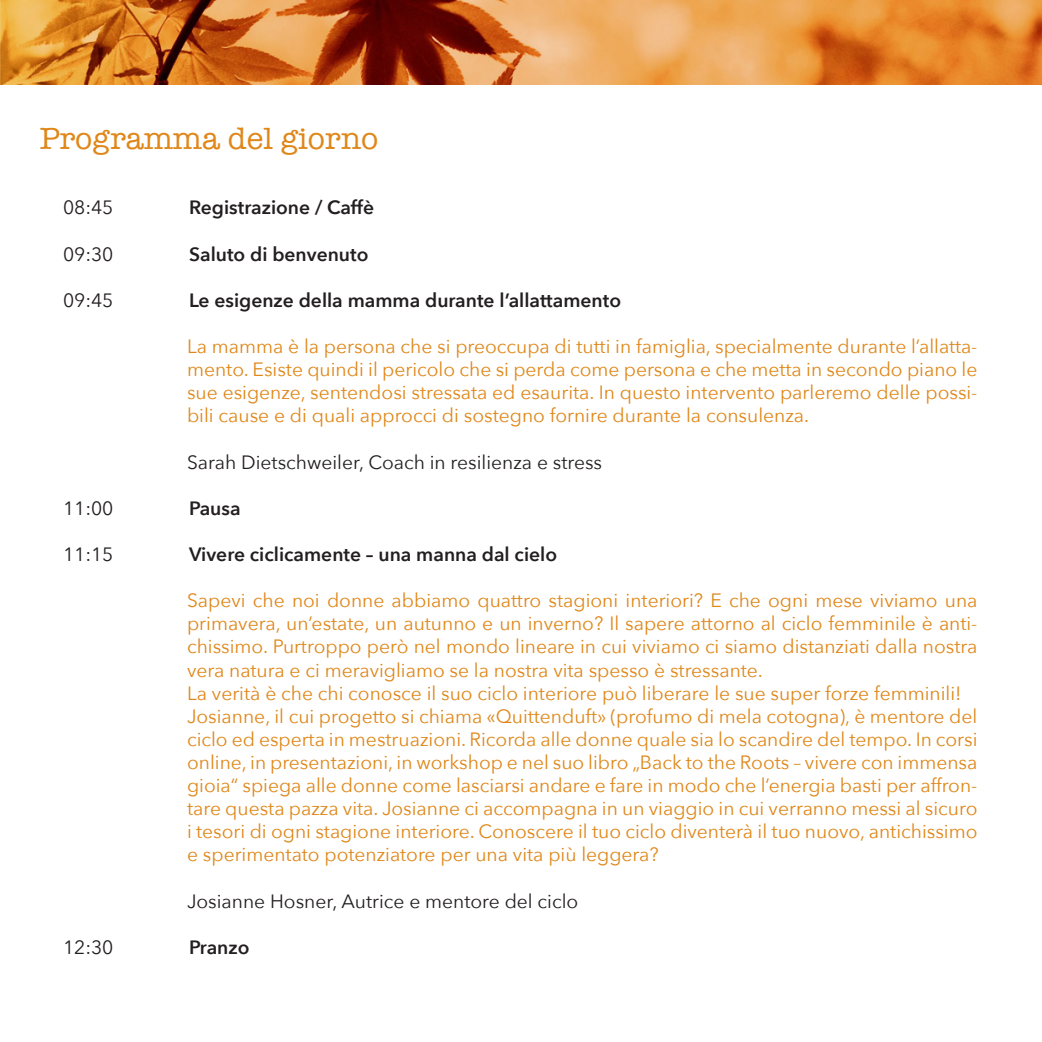
<style>
.page{position:relative;width:1042px;height:1042px;background:#fff}
.page>*{position:absolute;margin:0;border:0;box-sizing:border-box;transform-origin:0 0}
.t1{font:31.5px "American Typewriter";color:#df8719}
.t2{font:19.25px/23.1px "Avenir Next";color:#df8719;text-align:justify}
.t3{font:600 19.25px "Avenir Next";color:#231f20}
.t4{font:19.25px "Avenir Next";color:#231f20}
</style>
<div class="page">
<img style="left:0;top:0;width:1042px;height:84px">
<p class="t1" style="left:40px;top:115px;width:340px">Programma del giorno</p>
<p class="t4" style="left:63px;top:191px;width:52px">08:45</p>
<p class="t3" style="left:189px;top:191px;width:186px">Registrazione / Caffè</p>
<p class="t4" style="left:63px;top:238px;width:52px">09:30</p>
<p class="t3" style="left:189px;top:237px;width:181px">Saluto di benvenuto</p>
<p class="t4" style="left:63px;top:284px;width:52px">09:45</p>
<p class="t3" style="left:189px;top:284px;width:433px">Le esigenze della mamma durante l’allattamento</p>
<p class="t2" style="left:187px;top:334px;width:792px">La mamma è la persona che si preoccupa di tutti in famiglia, specialmente durante l’allatta&shy;mento. Esiste quindi il pericolo che si perda come persona e che metta in secondo piano le sue esigenze, sentendosi stressata ed esaurita. In questo intervento parleremo delle possi&shy;bili cause e di quali approcci di sostegno fornire durante la consulenza.</p>
<p class="t4" style="left:187px;top:446px;width:417px">Sarah Dietschweiler, Coach in resilienza e stress</p>
<p class="t4" style="left:63px;top:492px;width:52px">11:00</p>
<p class="t3" style="left:189px;top:491px;width:53px">Pausa</p>
<p class="t4" style="left:63px;top:538px;width:52px">11:15</p>
<p class="t3" style="left:189px;top:538px;width:369px">Vivere ciclicamente – una manna dal cielo</p>
<p class="t2" style="left:187px;top:588px;width:792px">Sapevi che noi donne abbiamo quattro stagioni interiori? E che ogni mese viviamo una primavera, un’estate, un autunno e un inverno? Il sapere attorno al ciclo femminile è anti&shy;chissimo. Purtroppo però nel mondo lineare in cui viviamo ci siamo distanziati dalla nostra vera natura e ci meravigliamo se la nostra vita spesso è stressante.</p>
<p class="t2" style="left:187px;top:680px;width:776px">La verità è che chi conosce il suo ciclo interiore può liberare le sue super forze femminili!</p>
<p class="t2" style="left:187px;top:704px;width:792px">Josianne, il cui progetto si chiama «Quittenduft» (profumo di mela cotogna), è mentore del ciclo ed esperta in mestruazioni. Ricorda alle donne quale sia lo scandire del tempo. In corsi online, in presentazioni, in workshop e nel suo libro „Back to the Roots – vivere con immensa gioia“ spiega alle donne come lasciarsi andare e fare in modo che l’energia basti per affron&shy;tare questa pazza vita. Josianne ci accompagna in un viaggio in cui verranno messi al sicuro i tesori di ogni stagione interiore. Conoscere il tuo ciclo diventerà il tuo nuovo, antichissimo e sperimentato potenziatore per una vita più leggera?</p>
<p class="t4" style="left:187px;top:884px;width:393px">Josianne Hosner, Autrice e mentore del ciclo</p>
<p class="t4" style="left:63px;top:931px;width:52px">12:30</p>
<p class="t3" style="left:189px;top:930px;width:62px">Pranzo</p>
</div>
